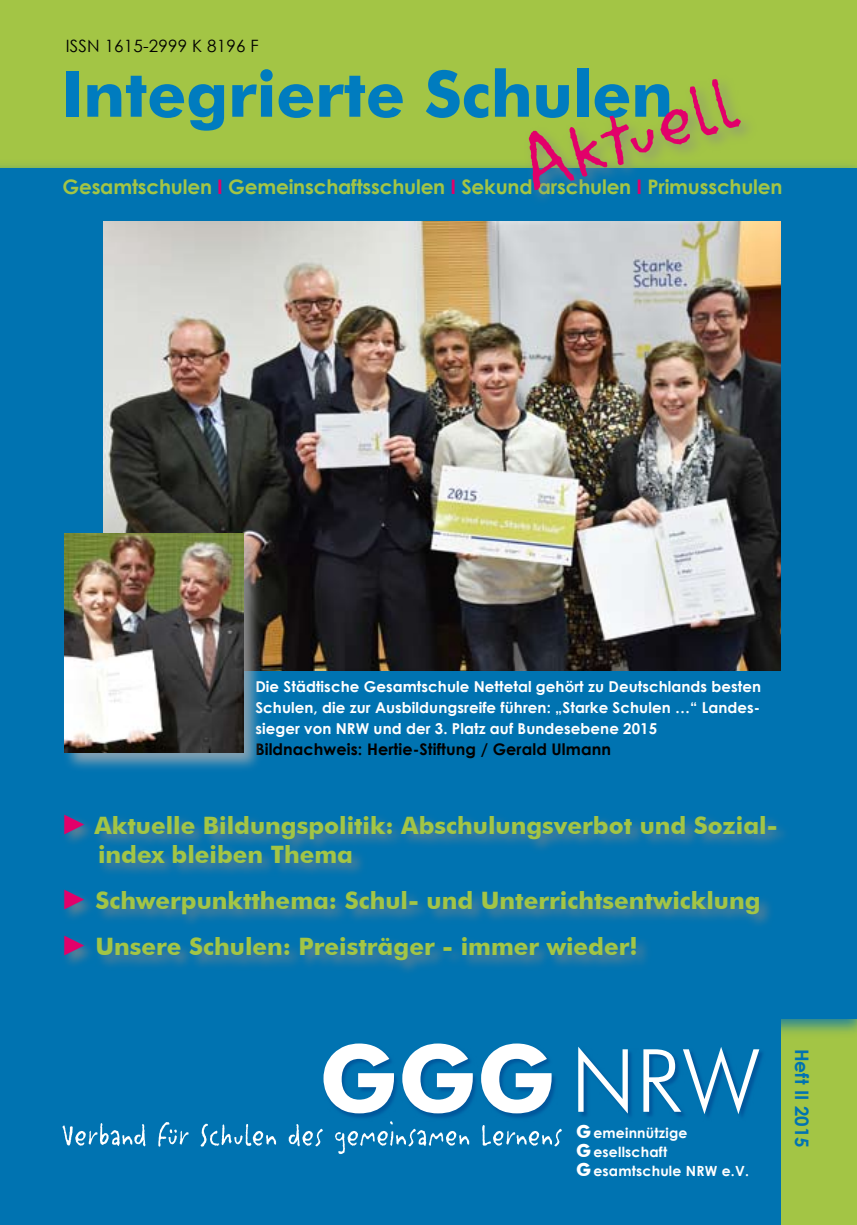
<style>
.page{position:relative;width:857px;height:1225px;background:#fff}
.page>*{position:absolute;margin:0;border:0;box-sizing:border-box;transform-origin:0 0}
.t1{font:700 64px "Futura BT";letter-spacing:-.005em;color:#007cbf}
.t2{font:700 24px/28.8px "Futura BT";color:#a3c545}
.t3{font:700 20px "Century Gothic";letter-spacing:-.01em;color:#a3c545}
.t4{font:700 18.6px "Century Gothic";letter-spacing:.005em;color:#0073b1}
.t5{font:17px "Century Gothic";letter-spacing:.01em;color:#000}
.t6{font:700 16px "Century Gothic";letter-spacing:.005em;color:#000}
.t7{font:700 15px/21px "Century Gothic";letter-spacing:.005em;color:#fff;text-align:justify}
.t8{font:700 14px/19px "Century Gothic";letter-spacing:.015em;color:#fff}
.s1{color:#e2006a}
.s2{font-family:"Century Gothic";font-size:28px;color:#e2006a}
.s3{font-family:"Futura BT";font-size:18px}
</style>
<div class="page">
<div style="left:0;top:0;width:856px;height:189px;background:#a3c545"></div>
<div style="left:0;top:973px;width:833px;height:252px;background:#0073b1"></div>
<div style="left:781px;top:981px;width:75px;height:244px;background:#a3c545"></div>
<div style="left:0;top:158px;width:856px;height:881px;background:#0073b1;opacity:.8"></div>
<div style="left:0;top:168px;width:856px;height:850px;background:#0073b1"></div>
<div style="left:60px;top:811px;width:732px;height:166px;background:#878889;opacity:.75"></div>
<svg style="left:345px;top:1049px;width:418px;height:69px"></svg>
<svg style="left:323px;top:1043px;width:436px;height:71px"></svg>
<svg style="left:62px;top:1121px;width:499px;height:33px"></svg>
<div style="left:522px;top:73px;width:235px;height:135px;background:#878889;opacity:.75"></div>
<svg style="left:528px;top:79px;width:212px;height:111px"></svg>
<img style="left:103px;top:221px;width:677px;height:449px">
<div style="left:61px;top:529px;width:202px;height:245px;background:#b1b2b4;opacity:.75"></div>
<img style="left:65px;top:533px;width:178px;height:220px">
<p class="t5" style="left:66px;top:34px;width:194px">ISSN 1615-2999 K 8196 F</p>
<h1 class="t1" style="left:60px;top:55px;width:613px">Integrierte Schulen</h1>
<h3 class="t3" style="left:62px;top:171px;width:721px">Gesamtschulen <span class="s1">I</span> Gemeinschaftsschulen <span class="s1">I</span> Sekund arschulen <span class="s1">I</span> Primusschulen</h3>
<p class="t7" style="left:255px;top:675px;width:507px">Die Städtische Gesamtschule Nettetal gehört zu Deutschlands besten Schulen, die zur Ausbildungsreife führen: „Starke Schulen …“ Landes&shy;sieger von NRW und der 3. Platz auf Bundesebene 2015</p>
<p class="t6" style="left:255px;top:737px;width:357px">Bildnachweis: Hertie-Stiftung / Gerald Ulmann</p>
<h2 class="t2" style="left:98px;top:810px;width:680px;text-indent:-38px"><span class="s2">►</span> Aktuelle Bildungspolitik: Abschulungsverbot und Sozial&shy;index bleiben Thema</h2>
<h2 class="t2" style="left:60px;top:877px;width:701px;line-height:46px"><span class="s2">►</span> Schwerpunktthema: Schul- und Unterrichtsentwicklung <span class="s2">►</span> Unsere Schulen: Preisträger - immer wieder!</h2>
<p class="t8" style="left:575px;top:1123px;width:174px"><span class="s3">G</span> emeinnützige<br><span class="s3">G</span> esellschaft<br><span class="s3">G</span> esamtschule NRW e.V.</p>
<p class="t4" style="left:815px;top:1048px;width:100px;rotate:90deg">Heft II 2015</p>
</div>
